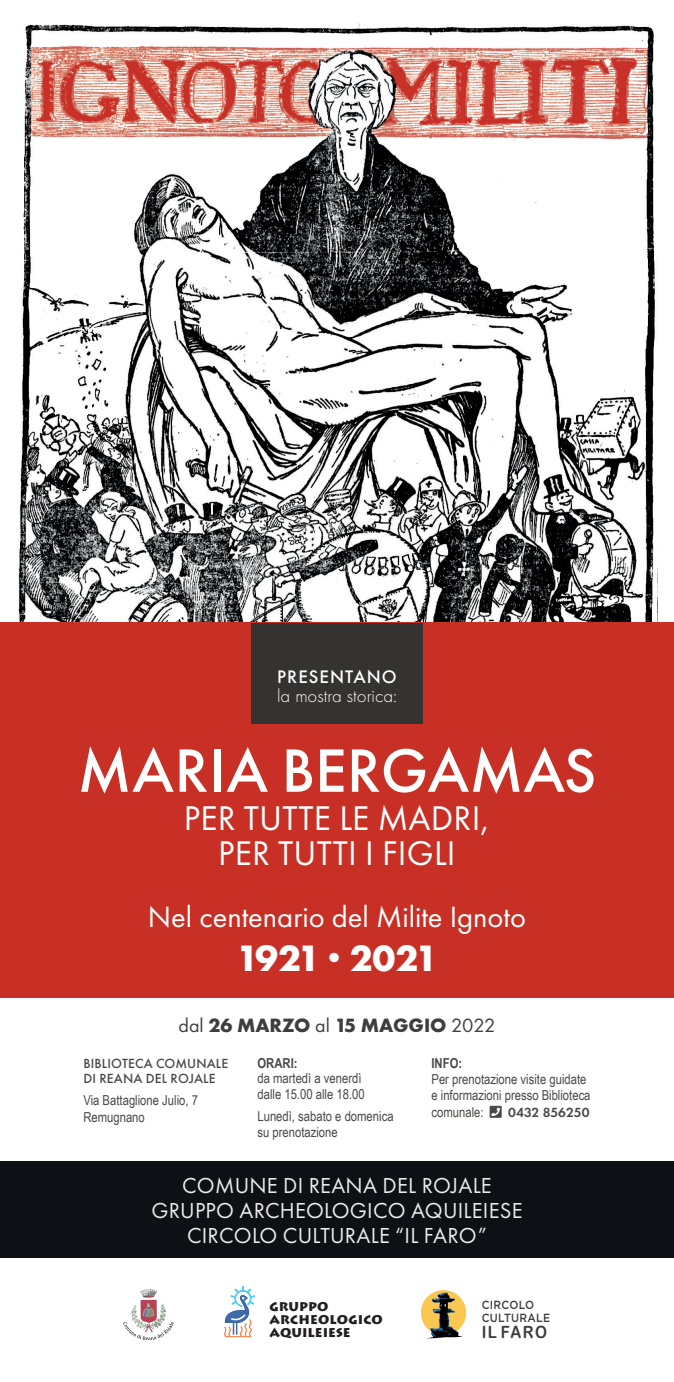
<style>
.page{position:relative;width:674px;height:1382px;background:#fff}
.page>*{position:absolute;margin:0;border:0;box-sizing:border-box;transform-origin:0 0}
.t1{font:500 63.5px "Futura PT";color:#fff}
.t2{font:700 38.1px "Futura PT";letter-spacing:-.045em;color:#fff}
.t3{font:35.58px/35.6px "Futura PT";letter-spacing:.005em;color:#fff;text-align:center}
.t4{font:30.48px "Futura PT";color:#fff}
.t5{font:22.5px/25px "Futura PT";letter-spacing:.01em;color:#ebeceb;text-align:center}
.t6{font:700 20px "Futura PT";color:#3e3e3f}
.t7{font:300 18.82px "Futura PT";color:#fff}
.t8{font:500 18.82px "Futura PT";letter-spacing:.055em;color:#fff}
.t9{font:16.88px "Arial Rounded MT Bold";letter-spacing:.1em;color:#3e3e3f;scale:.9 1}
.t10{font:13.75px/16.2px "Arial Narrow";color:#353331}
.t11{font:500 13.75px/15px "Futura PT";letter-spacing:.01em;color:#353331}
.t12{font:600 13.75px "Futura PT";color:#353331}
.t13{font:700 13.75px "Arial Narrow";color:#353331}
.t14{font:900 12.5px/13px "Lithos Pro";color:#231f20}
.t15{font:500 11.8px/12.7px "Gotham";letter-spacing:.03em;color:#3e3e3f;scale:.9 1}
.s1{font-weight:400}
.s2{font-family:"Arial Narrow";font-weight:400}
</style>
<div class="page">
<img style="left:14px;top:23px;width:643px;height:600px">
<div style="left:0;top:623px;width:673px;height:375px;background:#c83026"></div>
<div style="left:251px;top:623px;width:171px;height:100px;background:#353331"></div>
<div style="left:0;top:1161px;width:673px;height:96px;background:#0f1015"></div>
<img style="left:123px;top:1289px;width:51px;height:52px">
<img style="left:421px;top:1290px;width:45px;height:49px">
<img style="left:224px;top:1286px;width:32px;height:52px">
<h3 class="t8" style="left:277px;top:666px;width:121px">PRESENTANO</h3>
<h3 class="t7" style="left:277px;top:685px;width:121px">la mostra storica:</h3>
<h1 class="t1" style="left:77px;top:732px;width:520px">MARIA BERGAMAS</h1>
<h3 class="t3" style="left:184px;top:800px;width:307px">PER TUTTE LE MADRI,<br>PER TUTTI I FIGLI</h3>
<h3 class="t4" style="left:148px;top:899px;width:379px">Nel centenario del Milite Ignoto</h3>
<h2 class="t2" style="left:236px;top:933px;width:203px">1921 · 2021</h2>
<h3 class="t6" style="left:178px;top:1012px;width:318px"><span class="s1">dal</span> 26 MARZO <span class="s1">al</span> 15 MAGGIO <span class="s1">2022</span></h3>
<p class="t11" style="left:83px;top:1056px;width:146px">BIBLIOTECA COMUNALE<br>DI REANA DEL ROJALE</p>
<p class="t10" style="left:83px;top:1092px;width:116px">Via Battaglione Julio, 7<br>Remugnano</p>
<p class="t13" style="left:257px;top:1053px;width:42px">ORARI:</p>
<p class="t10" style="left:257px;top:1069px;width:109px">da martedì a venerdì dalle 15.00 alle 18.00</p>
<p class="t10" style="left:257px;top:1108px;width:138px">Lunedì, sabato e domenica su prenotazione</p>
<p class="t13" style="left:431px;top:1053px;width:32px">INFO:</p>
<p class="t10" style="left:431px;top:1071px;width:160px">Per prenotazione visite guidate e informazioni presso Biblioteca</p>
<p class="t12" style="left:431px;top:1103px;width:159px"><span class="s2">comunale:</span> ★ 0432 856250</p>
<h3 class="t5" style="left:151px;top:1173px;width:372px">COMUNE DI REANA DEL ROJALE<br>GRUPPO ARCHEOLOGICO AQUILEIESE<br>CIRCOLO CULTURALE “IL FARO”</h3>
<p class="t14" style="left:269px;top:1300px;width:115px">GRUPPO<br>ARCHEOLOGICO<br>AQUILEIESE</p>
<p class="t15" style="left:481px;top:1299px;width:78px">CIRCOLO<br>CULTURALE</p>
<p class="t9" style="left:481px;top:1322px;width:74px">IL FARO</p>
</div>
